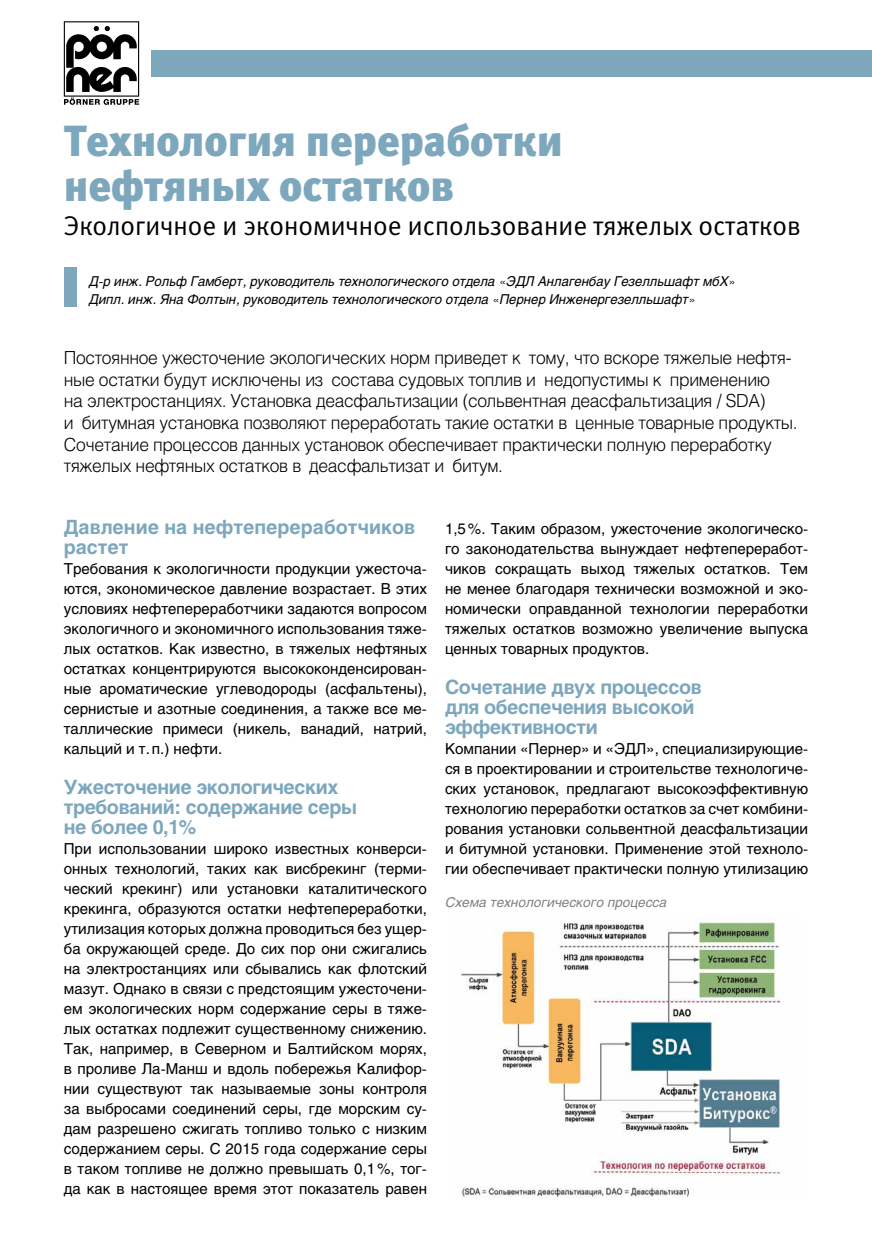
<style>
.page{position:relative;width:872px;height:1234px;background:#fff}
.page>*{position:absolute;margin:0;border:0;box-sizing:border-box;transform-origin:0 0}
.t1{font:43.5px/45px "Meta Black LFC Roman Cyrillic";color:#7da7bd}
.t2{font:27px "Meta Normal C Roman Cyrillic";color:#000}
.t3{font:700 19.5px/20px "v Helios";letter-spacing:-.02em;color:#7da7bd}
.t4{font:700 19.5px/20px "v Helios";color:#7da7bd}
.t5{font:300 18px/21.6px "v Helios";letter-spacing:-.02em;color:#000}
.t6{font:15px/20px "v Helios";color:#000;text-align:justify}
.t7{font:italic 13.5px/18px "v Helios";color:#000}
.t8{font:italic 13.5px "v Helios";color:#808285}
.s1{font-weight:300;font-style:normal}
</style>
<div class="page">
<img style="left:461px;top:922px;width:325px;height:276px">
<svg style="left:64px;top:21px;width:75px;height:84px"></svg>
<div style="left:151px;top:50px;width:721px;height:26px;background:#7da7bd"></div>
<div style="left:64px;top:267px;width:13px;height:40px;background:#7da7bd"></div>
<h1 class="t1" style="left:64px;top:119px;width:500px">Технология переработки нефтяных остатков</h1>
<h2 class="t2" style="left:64px;top:211px;width:738px">Экологичное и экономичное использование тяжелых остатков</h2>
<p class="t7" style="left:89px;top:272px;width:648px">Д-р инж. Рольф Гамберт, руководитель технологического отдела <span class="s1">«</span>ЭДЛ Анлагенбау Гезелльшафт мбХ<span class="s1">»<br></span>Дипл. инж. Яна Фолтын, руководитель технологического отдела <span class="s1">«</span>Пернер Инженергезелльшафт<span class="s1">»</span></p>
<p class="t5" style="left:64px;top:347px;width:735px">Постоянное ужесточение экологических норм приведет к тому, что вскоре тяжелые нефтя&shy;ные остатки будут исключены из состава судовых топлив и недопустимы к применению<br>на электростанциях. Установка деасфальтизации (сольвентная деасфальтизация / SDA)<br>и битумная установка позволяют переработать такие остатки в ценные товарные продукты.<br>Сочетание процессов данных установок обеспечивает практически полную переработку тяжелых нефтяных остатков в деасфальтизат и битум.</p>
<h3 class="t4" style="left:64px;top:517px;width:353px">Давление на нефтепереработчиков растет</h3>
<p class="t6" style="left:64px;top:558px;width:365px">Требования к экологичности продукции ужесточа&shy;ются, экономическое давление возрастает. В этих условиях нефтепереработчики задаются вопросом экологичного и экономичного использования тяже&shy;лых остатков. Как известно, в тяжелых нефтяных остатках концентрируются высококонденсирован&shy;ные ароматические углеводороды (асфальтены), сернистые и азотные соединения, а также все ме&shy;таллические примеси (никель, ванадий, натрий, кальций и т.п.) нефти.</p>
<h3 class="t3" style="left:64px;top:776px;width:295px">Ужесточение экологических требований: содержание серы не более 0,1%</h3>
<p class="t6" style="left:64px;top:838px;width:365px">При использовании широко известных конверси&shy;онных технологий, таких как висбрекинг (терми&shy;ческий крекинг) или установки каталитического крекинга, образуются остатки нефтепереработки, утилизация которых должна проводиться без ущер&shy;ба окружающей среде. До сих пор они сжигались на электростанциях или сбывались как флотский мазут. Однако в связи с предстоящим ужесточени&shy;ем экологических норм содержание серы в тяже&shy;лых остатках подлежит существенному снижению.<br>Так, например, в Северном и Балтийском морях, в проливе Ла-Манш и вдоль побережья Калифор&shy;нии существуют так называемые зоны контроля за выбросами соединений серы, где морским су&shy;дам разрешено сжигать топливо только с низким содержанием серы. С 2015 года содержание серы в таком топливе не должно превышать 0,1%, тог&shy;да как в настоящее время этот показатель равен</p>
<p class="t6" style="left:445px;top:518px;width:365px">1,5%. Таким образом, ужесточение экологическо&shy;го законодательства вынуждает нефтепереработ&shy;чиков сокращать выход тяжелых остатков. Тем не менее благодаря технически возможной и эко&shy;номически оправданной технологии переработки тяжелых остатков возможно увеличение выпуска ценных товарных продуктов.</p>
<h3 class="t3" style="left:445px;top:677px;width:258px">Сочетание двух процессов для обеспечения высокой эффективности</h3>
<p class="t6" style="left:445px;top:738px;width:365px">Компании «Пернер» и «ЭДЛ», специализирующие&shy;ся в проектировании и строительстве технологиче&shy;ских установок, предлагают высокоэффективную технологию переработки остатков за счет комбини&shy;рования установки сольвентной деасфальтизации и битумной установки. Применение этой техноло&shy;гии обеспечивает практически полную утилизацию</p>
<p class="t8" style="left:445px;top:893px;width:223px">Схема технологического процесса</p>
</div>
